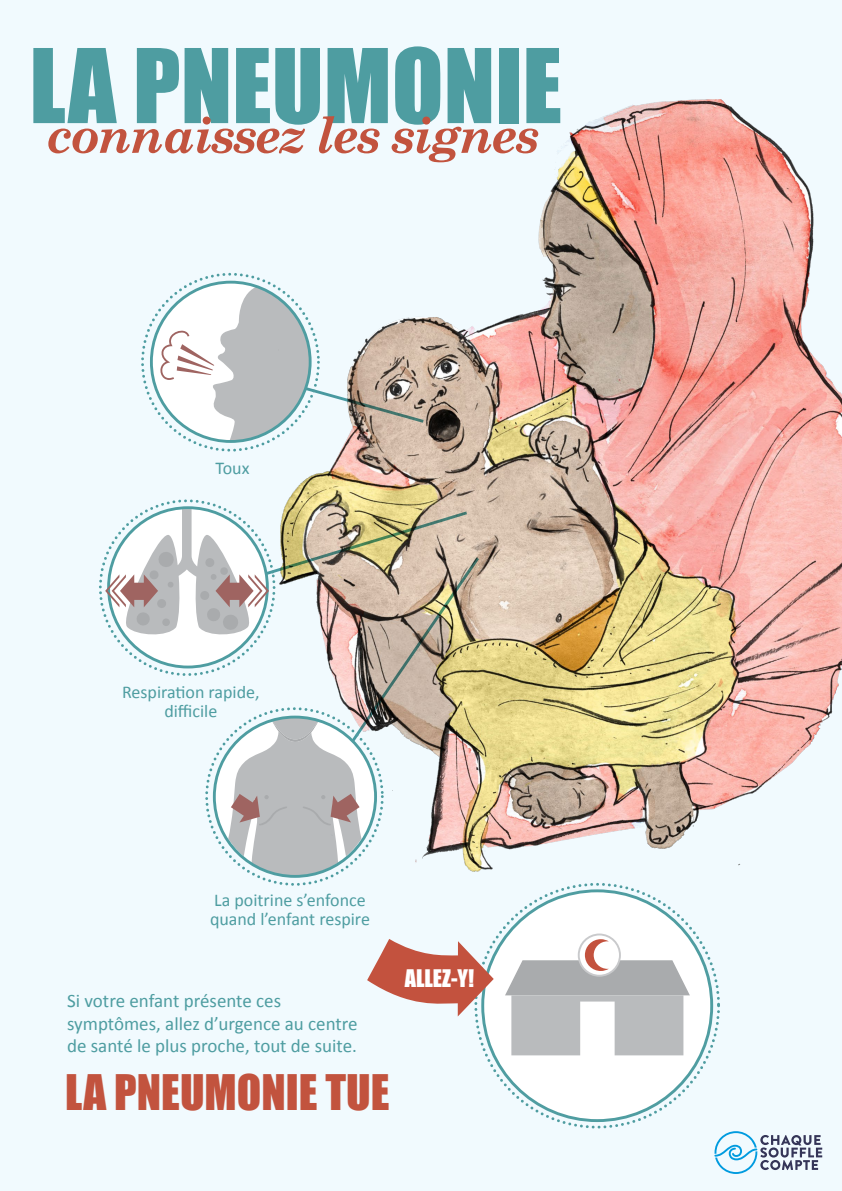
<style>
.page{position:relative;width:842px;height:1191px;background:#f1fafe}
.page>*{position:absolute;margin:0;border:0;box-sizing:border-box;transform-origin:0 0}
.t1{font:95px "Impact";color:#4e9da1}
.t2{font:italic 700 50px "Century Schoolbook";letter-spacing:-.04em;color:#c2533e}
.t3{font:45px "Impact";color:#c2533e}
.t4{font:22.2px "Impact";color:#fff}
.t5{font:19px/22.8px "Calibri";color:#4e9da1}
.t6{font:18px/19px "Calibri";color:#4e9da1;text-align:center}
</style>
<div class="page">
<img style="left:184px;top:99px;width:658px;height:788px">
<svg style="left:160px;top:287px;width:264px;height:154px"></svg>
<div style="left:150px;top:281px;width:162px;height:162px;border:3px solid #4e9da1;border-radius:50%"></div>
<svg style="left:99px;top:492px;width:380px;height:383px"></svg>
<div style="left:482px;top:891px;width:230px;height:229px;background:#fff;border-radius:50%"></div>
<svg style="left:367px;top:939px;width:127px;height:77px"></svg>
<svg style="left:579px;top:934px;width:41px;height:41px"></svg>
<div style="left:578px;top:933px;width:43px;height:43px;border:2px solid #c9cacc;border-radius:50%"></div>
<svg style="left:505px;top:939px;width:185px;height:116px"></svg>
<svg style="left:714px;top:1131px;width:108px;height:43px"></svg>
<h1 class="t1" style="left:29px;top:12px;width:534px">LA PNEUMONIE</h1>
<h2 class="t2" style="left:46px;top:103px;width:495px">connaissez les signes</h2>
<p class="t6" style="left:216px;top:459px;width:35px">Toux</p>
<p class="t6" style="left:122px;top:682px;width:139px">Respiration rapide, difficile</p>
<p class="t6" style="left:210px;top:891px;width:161px;text-align:left">La poitrine s’enfonce quand l’enfant respire</p>
<p class="t5" style="left:67px;top:989px;width:292px">Si votre enfant présente ces symptômes, allez d’urgence au centre de santé le plus proche, tout de suite.</p>
<h3 class="t3" style="left:65px;top:1058px;width:326px">LA PNEUMONIE TUE</h3>
<p class="t4" style="left:405px;top:960px;width:71px">ALLEZ-Y!</p>
</div>
